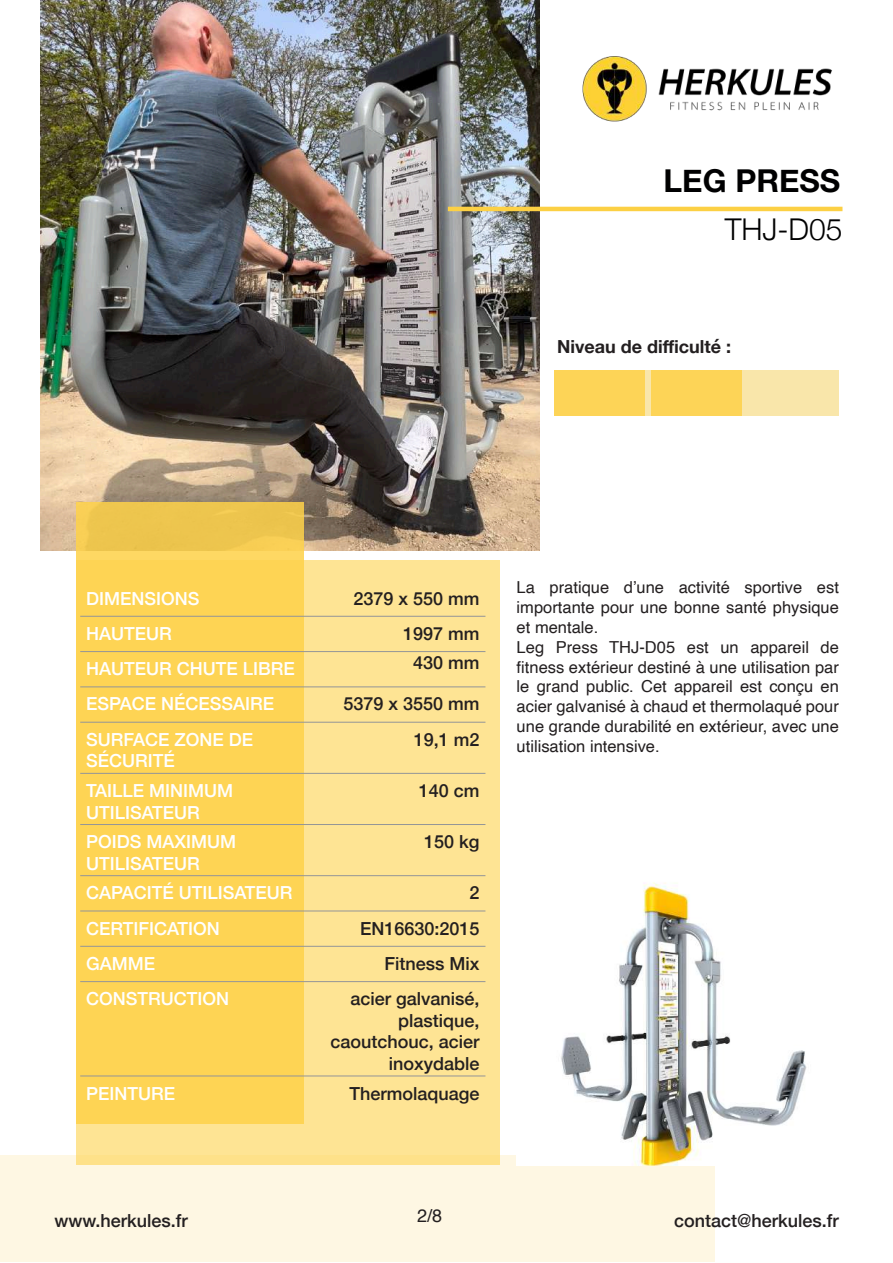
<style>
.page{position:relative;width:893px;height:1263px;background:#fff}
.page>*{position:absolute;margin:0;border:0;box-sizing:border-box;transform-origin:0 0}
.t1{font:700 31.5px "Helvetica Neue";color:#000001}
.t2{font:300 30px "Helvetica Neue";color:#000001}
.t3{font:500 18px/21.6px "Helvetica Neue";color:#fff}
.t4{font:500 18px/21.6px "Helvetica Neue";color:#231f20;text-align:right}
.t5{font:700 18px "Helvetica Neue";color:#231f20}
.t6{font:18px "Helvetica";color:#231f20}
.t7{font:16.5px/19.8px "Helvetica";color:#231f20}
</style>
<div class="page">
<div style="left:0;top:1156px;width:715px;height:106px;background:#fef7e3"></div>
<img style="left:40px;top:0;width:500px;height:550px">
<img style="left:582px;top:56px;width:250px;height:66px">
<div style="left:77px;top:561px;width:423px;height:604px;background:#fee494"></div>
<div style="left:77px;top:502px;width:227px;height:622px;background:linear-gradient(to bottom,#fad053,#ffd555)"></div>
<hr style="left:80px;top:616px;width:229px;height:1px;background:#939598">
<hr style="left:309px;top:616px;width:176px;height:1px;background:#939598">
<hr style="left:80px;top:651px;width:229px;height:1px;background:#939598">
<hr style="left:309px;top:651px;width:176px;height:1px;background:#939598">
<hr style="left:80px;top:686px;width:229px;height:1px;background:#939598">
<hr style="left:309px;top:686px;width:176px;height:1px;background:#939598">
<hr style="left:80px;top:722px;width:229px;height:1px;background:#939598">
<hr style="left:309px;top:722px;width:176px;height:1px;background:#939598">
<hr style="left:80px;top:773px;width:229px;height:1px;background:#939598">
<hr style="left:309px;top:773px;width:176px;height:1px;background:#939598">
<hr style="left:80px;top:824px;width:229px;height:1px;background:#939598">
<hr style="left:309px;top:824px;width:176px;height:1px;background:#939598">
<hr style="left:80px;top:875px;width:229px;height:1px;background:#939598">
<hr style="left:309px;top:875px;width:176px;height:1px;background:#939598">
<hr style="left:80px;top:910px;width:229px;height:1px;background:#939598">
<hr style="left:309px;top:910px;width:176px;height:1px;background:#939598">
<hr style="left:80px;top:946px;width:229px;height:1px;background:#939598">
<hr style="left:309px;top:946px;width:176px;height:1px;background:#939598">
<hr style="left:80px;top:981px;width:229px;height:1px;background:#939598">
<hr style="left:309px;top:981px;width:176px;height:1px;background:#939598">
<hr style="left:80px;top:1075px;width:229px;height:1px;background:#939598">
<hr style="left:309px;top:1075px;width:176px;height:1px;background:#939598">
<hr style="left:448px;top:207px;width:394px;height:4px;background:#fcd044">
<div style="left:554px;top:371px;width:285px;height:45px;background:#f9e6aa"></div>
<div style="left:554px;top:371px;width:91px;height:45px;background:#fdd457"></div>
<img style="left:517px;top:882px;width:290px;height:283px">
<div style="left:652px;top:371px;width:90px;height:45px;background:#fdd457"></div>
<h1 class="t1" style="left:664px;top:156px;width:178px">LEG PRESS</h1>
<h2 class="t2" style="left:725px;top:205px;width:119px">THJ-D05</h2>
<p class="t5" style="left:557px;top:333px;width:176px">Niveau de difficulté :</p>
<p class="t3" style="left:86px;top:586px;width:115px">DIMENSIONS</p>
<p class="t4" style="left:353px;top:586px;width:128px">2379 x 550 mm</p>
<p class="t3" style="left:86px;top:621px;width:87px">HAUTEUR</p>
<p class="t4" style="left:403px;top:621px;width:78px">1997 mm</p>
<p class="t3" style="left:86px;top:656px;width:210px">HAUTEUR CHUTE LIBRE</p>
<p class="t4" style="left:413px;top:650px;width:68px">430 mm</p>
<p class="t3" style="left:86px;top:692px;width:190px">ESPACE NÉCESSAIRE</p>
<p class="t4" style="left:343px;top:692px;width:138px">5379 x 3550 mm</p>
<p class="t3" style="left:86px;top:727px;width:169px">SURFACE ZONE DE<br>SÉCURITÉ</p>
<p class="t4" style="left:414px;top:727px;width:67px">19,1 m2</p>
<p class="t3" style="left:86px;top:778px;width:149px">TAILLE MINIMUM<br>UTILISATEUR</p>
<p class="t4" style="left:419px;top:778px;width:62px">140 cm</p>
<p class="t3" style="left:86px;top:829px;width:152px">POIDS MAXIMUM<br>UTILISATEUR</p>
<p class="t4" style="left:424px;top:829px;width:57px">150 kg</p>
<p class="t3" style="left:86px;top:880px;width:208px">CAPACITÉ UTILISATEUR</p>
<p class="t4" style="left:469px;top:880px;width:12px">2</p>
<p class="t3" style="left:86px;top:916px;width:135px">CERTIFICATION</p>
<p class="t4" style="left:360px;top:916px;width:121px">EN16630:2015</p>
<p class="t3" style="left:86px;top:951px;width:71px">GAMME</p>
<p class="t4" style="left:384px;top:951px;width:97px">Fitness Mix</p>
<p class="t3" style="left:86px;top:986px;width:145px">CONSTRUCTION</p>
<p class="t4" style="left:330px;top:986px;width:151px">acier galvanisé, plastique, caoutchouc, acier inoxydable</p>
<p class="t3" style="left:86px;top:1081px;width:91px">PEINTURE</p>
<p class="t4" style="left:349px;top:1081px;width:132px">Thermolaquage</p>
<p class="t7" style="left:517px;top:578px;width:324px">La pratique d’une activité sportive est importante pour une bonne santé physique et mentale.<br>Leg Press THJ-D05 est un appareil de fitness extérieur destiné à une utilisation par le grand public. Cet appareil est conçu en acier galvanisé à chaud et thermolaqué pour une grande durabilité en extérieur, avec une utilisation intensive.</p>
<p class="t4" style="left:54px;top:1208px;width:135px">www.herkules.fr</p>
<p class="t6" style="left:417px;top:1202px;width:27px">2/8</p>
<p class="t4" style="left:674px;top:1208px;width:166px">contact@herkules.fr</p>
</div>
